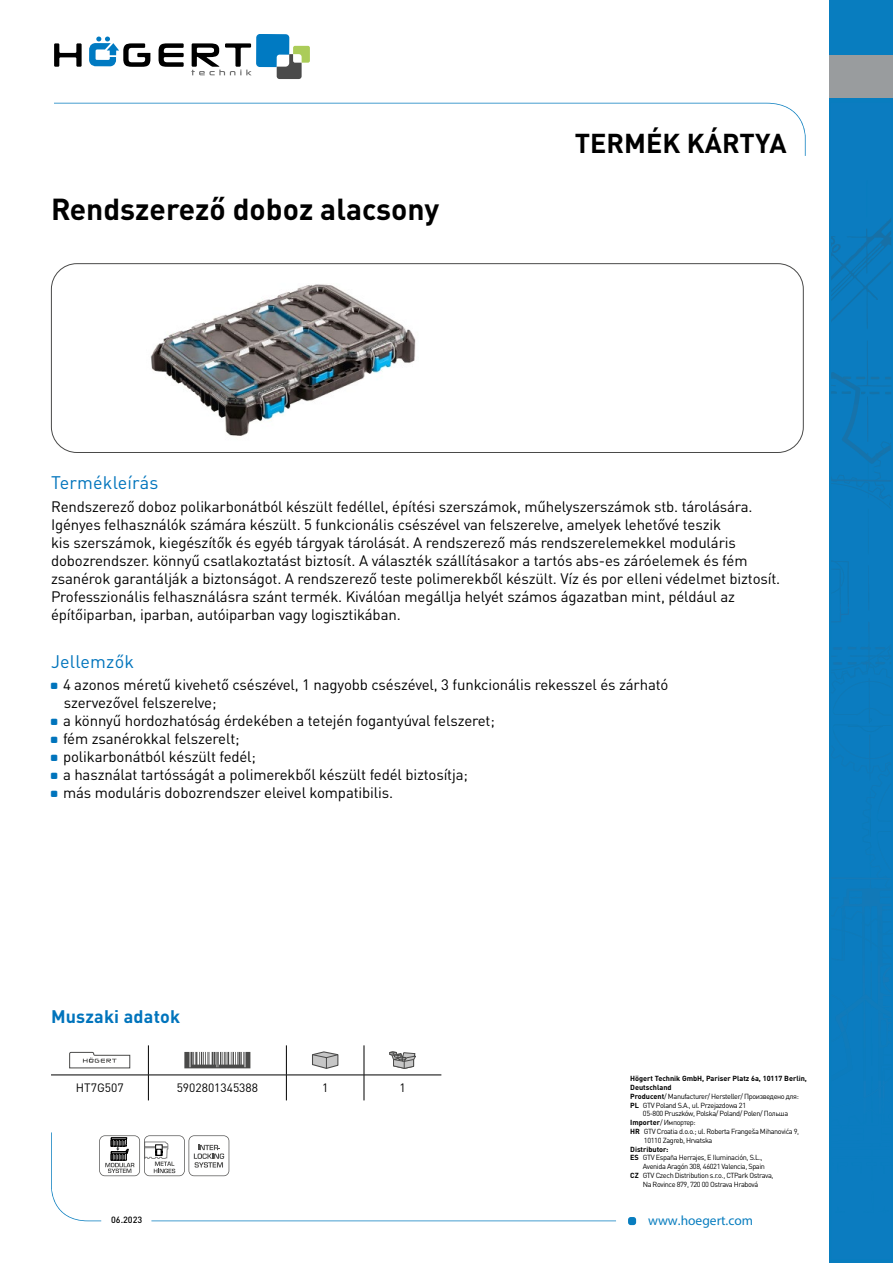
<style>
.page{position:relative;width:893px;height:1263px;background:#fff}
.page>*{position:absolute;margin:0;border:0;box-sizing:border-box;transform-origin:0 0}
.t1{font:700 30px "DIN Pro";color:#000}
.t2{font:700 27px "DIN Pro";color:#000}
.t3{font:18px "DIN Pro";letter-spacing:.01em;color:#0074bc}
.t4{font:700 18px "DIN Pro";letter-spacing:.01em;color:#0074bc}
.t5{font:15px/18px "DIN Pro";letter-spacing:-.01em;color:#000}
.t6{font:13.5px "Myriad Pro";color:#087dbf}
.t7{font:12px "DIN Pro";color:#000}
.t8{font:500 9px "DIN Pro";color:#000}
.t9{font:7.35px "DIN Pro";letter-spacing:-.05em;color:#000}
.t10{font:700 7.35px "DIN Pro";color:#000}
.s1{font-weight:700}
</style>
<div class="page">
<svg style="left:54px;top:43px;width:28px;height:24px"></svg>
<svg style="left:159px;top:43px;width:25px;height:24px"></svg>
<svg style="left:89px;top:37px;width:61px;height:30px"></svg>
<svg style="left:191px;top:34px;width:119px;height:45px"></svg>
<svg style="left:54px;top:103px;width:752px;height:53px"></svg>
<div style="left:628px;top:1217px;width:8px;height:8px;background:#087dbf;border-radius:3px"></div>
<svg style="left:51px;top:1132px;width:565px;height:89px"></svg>
<div style="left:830px;top:0;width:63px;height:1263px;background:#087dbf"></div>
<img style="left:831px;top:273px;width:50px;height:56px">
<img style="left:867px;top:222px;width:24px;height:44px">
<img style="left:831px;top:222px;width:56px;height:42px">
<svg style="left:831px;top:341px;width:60px;height:565px"></svg>
<img style="left:863px;top:906px;width:28px;height:76px">
<img style="left:831px;top:877px;width:60px;height:2px">
<img style="left:848px;top:647px;width:43px;height:3px">
<div style="left:830px;top:56px;width:63px;height:42px;background:#999c9e"></div>
<div style="left:51px;top:263px;width:753px;height:190px;border:1px solid #4a4a49;border-radius:26px"></div>
<img style="left:150px;top:284px;width:266px;height:152px">
<svg style="left:99px;top:1135px;width:130px;height:41px"></svg>
<hr style="left:286px;top:1045px;width:1px;height:30px;background:#000">
<hr style="left:364px;top:1045px;width:1px;height:30px;background:#000">
<hr style="left:148px;top:1045px;width:1px;height:30px;background:#000">
<hr style="left:51px;top:1075px;width:97px;height:1px;background:#000">
<hr style="left:148px;top:1075px;width:138px;height:1px;background:#000">
<svg style="left:148px;top:1075px;width:1px;height:25px"></svg>
<svg style="left:286px;top:1076px;width:1px;height:24px"></svg>
<hr style="left:364px;top:1075px;width:77px;height:1px;background:#000">
<svg style="left:364px;top:1075px;width:1px;height:25px"></svg>
<hr style="left:286px;top:1075px;width:78px;height:1px;background:#000">
<svg style="left:69px;top:1052px;width:61px;height:16px"></svg>
<svg style="left:184px;top:1052px;width:66px;height:16px"></svg>
<svg style="left:312px;top:1051px;width:26px;height:18px"></svg>
<svg style="left:389px;top:1051px;width:27px;height:18px"></svg>
<h1 class="t1" style="left:51px;top:184px;width:390px">Rendszerező doboz alacsony</h1>
<h2 class="t2" style="left:575px;top:121px;width:213px">TERMÉK KÁRTYA</h2>
<p class="t3" style="left:51px;top:471px;width:109px">Termékleírás</p>
<p class="t5" style="left:51px;top:497px;width:731px">Rendszerező doboz polikarbonátból készült fedéllel, építési szerszámok, műhelyszerszámok stb. tárolására.<br>Igényes felhasználók számára készült. 5 funkcionális csészével van felszerelve, amelyek lehetővé teszik<br>kis szerszámok, kiegészítők és egyéb tárgyak tárolását. A rendszerező más rendszerelemekkel moduláris dobozrendszer. könnyű csatlakoztatást biztosít. A választék szállításakor a tartós abs-es záróelemek és fém zsanérok garantálják a biztonságot. A rendszerező teste polimerekből készült. Víz és por elleni védelmet biztosít.<br>Professzionális felhasználásra szánt termék. Kiválóan megállja helyét számos ágazatban mint, például az építőiparban, iparban, autóiparban vagy logisztikában.</p>
<p class="t3" style="left:51px;top:649px;width:85px">Jellemzők</p>
<p class="t5" style="left:63px;top:675px;width:607px">4 azonos méretű kivehető csészével, 1 nagyobb csészével, 3 funkcionális rekesszel és zárható szervezővel felszerelve;<br>a könnyű hordozhatóság érdekében a tetején fogantyúval felszeret;<br>fém zsanérokkal felszerelt;<br>polikarbonátból készült fedél;<br>a használat tartósságát a polimerekből készült fedél biztosítja;<br>más moduláris dobozrendszer eleivel kompatibilis.</p>
<p class="t4" style="left:51px;top:1001px;width:131px">Muszaki adatok</p>
<p class="t7" style="left:76px;top:1080px;width:49px">HT7G507</p>
<p class="t7" style="left:177px;top:1080px;width:83px">5902801345388</p>
<p class="t7" style="left:322px;top:1080px;width:8px">1</p>
<p class="t7" style="left:400px;top:1080px;width:8px">1</p>
<p class="t10" style="left:630px;top:1072px;width:178px">Högert Technik GmbH, Pariser Platz 6a, 10117 Berlin,</p>
<p class="t10" style="left:630px;top:1081px;width:43px">Deutschland</p>
<p class="t9" style="left:630px;top:1091px;width:170px"><span class="s1">Producent</span>/ Manufacturer/ Hersteller/ Произведено для:</p>
<p class="t9" style="left:630px;top:1100px;width:117px"><span class="s1">PL</span> GTV Poland S.A., ul. Przejazdowa 21</p>
<p class="t9" style="left:643px;top:1109px;width:147px">05-800 Pruszków, Polska/ Poland/ Polen/ Польша</p>
<p class="t9" style="left:630px;top:1117px;width:67px"><span class="s1">Importer</span>/ Импортер:</p>
<p class="t9" style="left:630px;top:1126px;width:171px"><span class="s1">HR</span> GTV Croatia d.o.o.; ul. Roberta Frangeša Mihanovića 9,</p>
<p class="t9" style="left:644px;top:1135px;width:70px">10110 Zagreb, Hrvatska</p>
<p class="t10" style="left:630px;top:1143px;width:40px">Distributor:</p>
<p class="t9" style="left:630px;top:1153px;width:134px"><span class="s1">ES</span> GTV España Herrajes, E Iluminación, S.L.,</p>
<p class="t9" style="left:643px;top:1161px;width:124px">Avenida Aragón 308, 46021 Valencia, Spain</p>
<p class="t9" style="left:630px;top:1170px;width:145px"><span class="s1">CZ</span> GTV Czech Distribution s.r.o., CTPark Ostrava,</p>
<p class="t9" style="left:643px;top:1179px;width:117px">Na Rovince 879, 720 00 Ostrava Hrabová</p>
<p class="t8" style="left:111px;top:1213px;width:33px">06.2023</p>
<p class="t6" style="left:648px;top:1212px;width:107px">www.hoegert.com</p>
</div>
